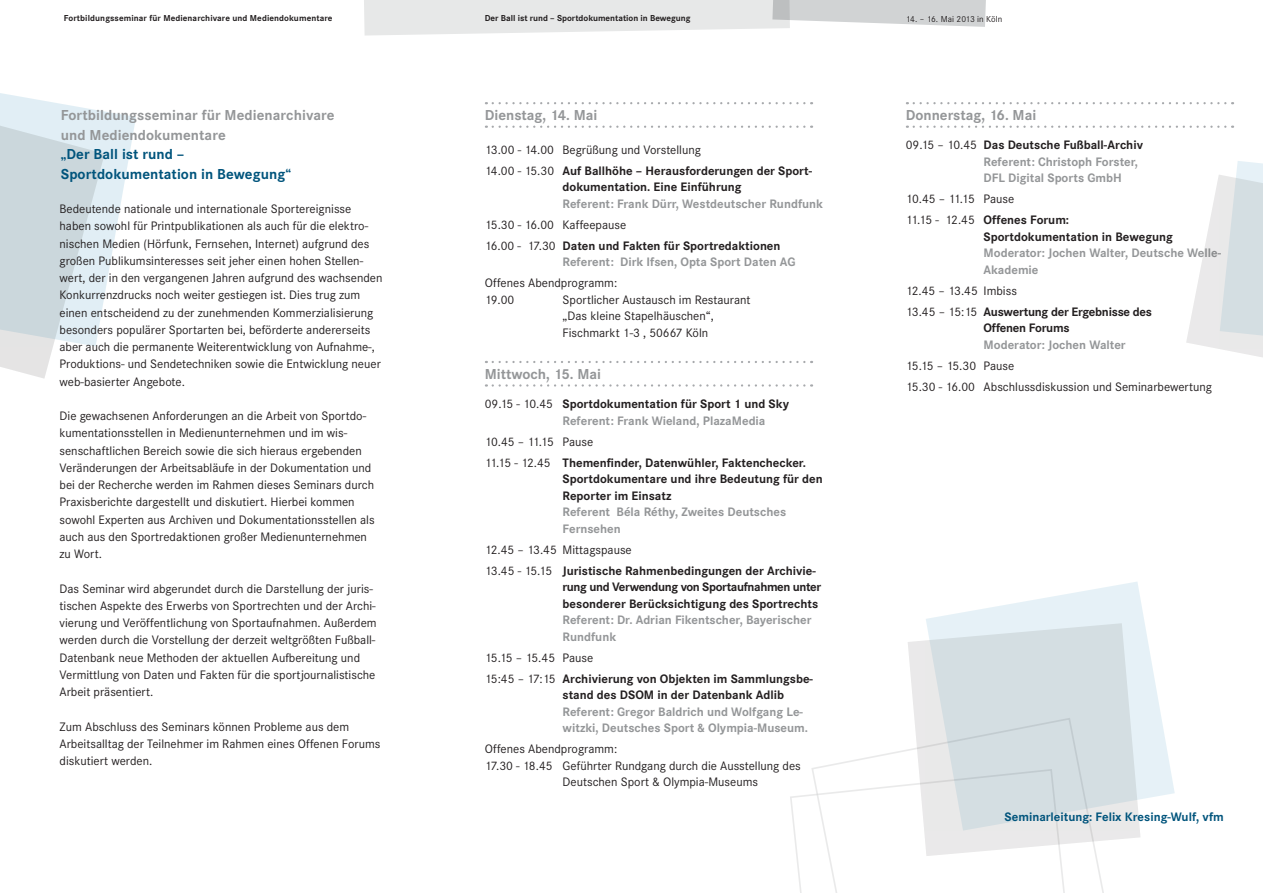
<style>
.page{position:relative;width:1263px;height:893px;background:#fff}
.page>*{position:absolute;margin:0;border:0;box-sizing:border-box;transform-origin:0 0}
.c_bold_10_blau{font:700 15px/19.5px "Corporate S";letter-spacing:.005em;color:#949698}
._1_Datum{font:700 15px "Corporate S";color:#949698}
.c_bold_10_blau-2{font:700 15px/19.5px "Corporate S";letter-spacing:.005em;color:#00547c}
.c_reg_8_5{font:12.75px/17.2px "Corporate S";color:#231f20}
._1_Text_8_5{font:700 12.75px/16.5px "Corporate S";color:#231f20}
._1_Text_8_5-2{font:12.75px/16.5px "Corporate S";color:#231f20}
._1_Text_Moderation_g{font:700 12.75px/16.5px "Corporate S";color:#949698}
._1_Text_8_5-3{font:700 12.75px/16.5px "Corporate S";letter-spacing:-.02em;color:#231f20;text-align:center}
._1_Text_7_blau{font:700 12.75px "Corporate S";color:#00547c}
.t1{font:700 9px "Corporate S";letter-spacing:.01em;color:#231f20}
.t2{font:9px "Corporate S";letter-spacing:.01em;color:#231f20}
.s1{font-weight:400}
</style>
<div class="page">
<svg style="left:790px;top:794px;width:20px;height:99px"></svg>
<svg style="left:810px;top:749px;width:294px;height:144px"></svg>
<svg style="left:0;top:93px;width:136px;height:286px"></svg>
<svg style="left:908px;top:640px;width:232px;height:216px;fill:#eae9ea"></svg>
<svg style="left:926px;top:582px;width:249px;height:249px;background:#dfe7ea"></svg>
<svg style="left:364px;top:0;width:622px;height:36px"></svg>
<svg style="left:493px;top:102px;width:319px;height:2px"></svg>
<svg style="left:493px;top:126px;width:319px;height:2px"></svg>
<svg style="left:493px;top:361px;width:319px;height:2px"></svg>
<svg style="left:493px;top:384px;width:319px;height:3px"></svg>
<svg style="left:914px;top:102px;width:319px;height:2px"></svg>
<svg style="left:914px;top:126px;width:319px;height:2px"></svg>
<svg style="left:1186px;top:161px;width:77px;height:196px"></svg>
<p class="t1" style="left:64px;top:13px;width:270px">Fortbildungsseminar für Medienarchivare und Mediendokumentare</p>
<p class="t1" style="left:485px;top:13px;width:207px">Der Ball ist rund – Sportdokumentation in Bewegung</p>
<p class="t2" style="left:906px;top:14px;width:98px">14. – 16. Mai 2013 in Köln</p>
<p class="c_bold_10_blau" style="left:61px;top:106px;width:275px">Fortbildungsseminar für Medienarchivare und Mediendokumentare</p>
<p class="c_bold_10_blau-2" style="left:61px;top:145px;width:232px">„Der Ball ist rund –<br>Sportdokumentation in Bewegung“</p>
<p class="c_reg_8_5" style="left:60px;top:200px;width:324px">Bedeutende nationale und internationale Sportereignisse haben sowohl für Printpublikationen als auch für die elektro&shy;nischen Medien (Hörfunk, Fernsehen, Internet) aufgrund des großen Publikumsinteresses seit jeher einen hohen Stellen&shy;wert, der in den vergangenen Jahren aufgrund des wachsenden Konkurrenzdrucks noch weiter gestiegen ist. Dies trug zum einen entscheidend zu der zunehmenden Kommerzialisierung besonders populärer Sportarten bei, beförderte andererseits aber auch die permanente Weiterentwicklung von Aufnahme-, Produktions- und Sendetechniken sowie die Entwicklung neuer web-basierter Angebote.</p>
<p class="c_reg_8_5" style="left:60px;top:407px;width:317px">Die gewachsenen Anforderungen an die Arbeit von Sportdo&shy;kumentationsstellen in Medienunternehmen und im wis&shy;senschaftlichen Bereich sowie die sich hieraus ergebenden Veränderungen der Arbeitsabläufe in der Dokumentation und bei der Recherche werden im Rahmen dieses Seminars durch Praxisberichte dargestellt und diskutiert. Hierbei kommen sowohl Experten aus Archiven und Dokumentationsstellen als auch aus den Sportredaktionen großer Medienunternehmen zu Wort.</p>
<p class="c_reg_8_5" style="left:60px;top:580px;width:319px">Das Seminar wird abgerundet durch die Darstellung der juris&shy;tischen Aspekte des Erwerbs von Sportrechten und der Archi&shy;vierung und Veröffentlichung von Sportaufnahmen. Außerdem werden durch die Vorstellung der derzeit weltgrößten Fußball-Datenbank neue Methoden der aktuellen Aufbereitung und Vermittlung von Daten und Fakten für die sportjournalistische Arbeit präsentiert.</p>
<p class="c_reg_8_5" style="left:60px;top:718px;width:322px">Zum Abschluss des Seminars können Probleme aus dem<br>Arbeitsalltag der Teilnehmer im Rahmen eines Offenen Forums diskutiert werden.</p>
<p class="_1_Datum" style="left:485px;top:106px;width:114px">Dienstag, 14. Mai</p>
<p class="_1_Text_8_5-2" style="left:485px;top:141px;width:218px">13.00 - 14.00 Begrüßung und Vorstellung</p>
<p class="_1_Text_8_5" style="left:485px;top:163px;width:329px;text-align:center"><span class="s1">14.00 - 15.30</span> Auf Ballhöhe – Herausforderungen der Sport&shy;dokumentation. Eine Einführung</p>
<p class="_1_Text_Moderation_g" style="left:563px;top:196px;width:262px">Referent: Frank Dürr, Westdeutscher Rundfunk</p>
<p class="_1_Text_8_5-2" style="left:485px;top:216px;width:143px">15.30 - 16.00 Kaffeepause</p>
<p class="_1_Text_8_5" style="left:485px;top:238px;width:297px"><span class="s1">16.00 - 17.30</span> Daten und Fakten für Sportredaktionen</p>
<p class="_1_Text_Moderation_g" style="left:563px;top:254px;width:234px">Referent: Dirk Ifsen, Opta Sport Daten AG</p>
<p class="_1_Text_8_5-2" style="left:485px;top:275px;width:134px">Offenes Abendprogramm:</p>
<p class="_1_Text_8_5-2" style="left:485px;top:291px;width:31px">19.00</p>
<p class="_1_Text_8_5-2" style="left:563px;top:291px;width:189px">Sportlicher Austausch im Restaurant „Das kleine Stapelhäuschen“,</p>
<p class="_1_Text_8_5-2" style="left:563px;top:324px;width:147px">Fischmarkt 1-3 , 50667 Köln</p>
<p class="_1_Datum" style="left:485px;top:365px;width:118px">Mittwoch, 15. Mai</p>
<p class="_1_Text_8_5" style="left:485px;top:396px;width:306px"><span class="s1">09.15 - 10.45</span> Sportdokumentation für Sport 1 und Sky</p>
<p class="_1_Text_Moderation_g" style="left:563px;top:412px;width:204px">Referent: Frank Wieland, PlazaMedia</p>
<p class="_1_Text_8_5-2" style="left:485px;top:433px;width:110px">10.45 – 11.15 Pause</p>
<p class="_1_Text_8_5" style="left:485px;top:454px;width:323px"><span class="s1">11.15 - 12.45</span> Themenfinder, Datenwühler, Faktenchecker.</p>
<p class="_1_Text_8_5" style="left:563px;top:471px;width:262px">Sportdokumentare und ihre Bedeutung für den<br>Reporter im Einsatz</p>
<p class="_1_Text_Moderation_g" style="left:563px;top:504px;width:225px">Referent Béla Réthy, Zweites Deutsches<br>Fernsehen</p>
<p class="_1_Text_8_5-2" style="left:485px;top:541px;width:148px">12.45 – 13.45 Mittagspause</p>
<p class="_1_Text_8_5" style="left:563px;top:562px;width:260px;text-indent:-78px"><span class="s1">13.45 - 15.15</span> Juristische Rahmenbedingungen der Archivie&shy;rung und Verwendung von Sportaufnahmen unter besonderer Berücksichtigung des Sportrechts</p>
<p class="_1_Text_Moderation_g" style="left:563px;top:612px;width:250px">Referent: Dr. Adrian Fikentscher, Bayerischer<br>Rundfunk</p>
<p class="_1_Text_8_5-2" style="left:485px;top:649px;width:110px">15.15 – 15.45 Pause</p>
<p class="_1_Text_8_5" style="left:563px;top:670px;width:252px;text-indent:-78px"><span class="s1">15:45 – 17:15</span> Archivierung von Objekten im Sammlungsbe&shy;stand des DSOM in der Datenbank Adlib</p>
<p class="_1_Text_Moderation_g" style="left:563px;top:703px;width:247px">Referent: Gregor Baldrich und Wolfgang Le&shy;witzki, Deutsches Sport &amp; Olympia-Museum.</p>
<p class="_1_Text_8_5-2" style="left:485px;top:741px;width:134px">Offenes Abendprogramm:</p>
<p class="_1_Text_8_5-2" style="left:563px;top:757px;width:240px;text-indent:-78px">17.30 - 18.45 Geführter Rundgang durch die Ausstellung des<br>Deutschen Sport &amp; Olympia-Museums</p>
<p class="_1_Datum" style="left:906px;top:106px;width:132px">Donnerstag, 16. Mai</p>
<p class="_1_Text_8_5" style="left:906px;top:137px;width:239px"><span class="s1">09.15 – 10.45</span> Das Deutsche Fußball-Archiv</p>
<p class="_1_Text_Moderation_g" style="left:983px;top:154px;width:156px">Referent: Christoph Forster,<br>DFL Digital Sports GmbH</p>
<p class="_1_Text_8_5-2" style="left:906px;top:191px;width:110px">10.45 – 11.15 Pause</p>
<p class="_1_Text_8_5" style="left:983px;top:212px;width:191px;text-indent:-78px"><span class="s1">11.15 - 12.45</span> Offenes Forum:<br>Sportdokumentation in Bewegung</p>
<p class="_1_Text_Moderation_g" style="left:983px;top:245px;width:239px">Moderator: Jochen Walter, Deutsche Welle-<br>Akademie</p>
<p class="_1_Text_8_5-2" style="left:906px;top:282px;width:113px">12.45 – 13.45 Imbiss</p>
<p class="_1_Text_8_5-3" style="left:906px;top:304px;width:248px"><span class="s1">13.45 – 15:15</span> Auswertung der Ergebnisse des<br>Offenen Forums</p>
<p class="_1_Text_Moderation_g" style="left:983px;top:337px;width:144px">Moderator: Jochen Walter</p>
<p class="_1_Text_8_5-2" style="left:906px;top:357px;width:110px">15.15 – 15.30 Pause</p>
<p class="_1_Text_8_5-2" style="left:906px;top:378px;width:308px">15.30 - 16.00 Abschlussdiskussion und Seminarbewertung</p>
<p class="_1_Text_7_blau" style="left:1005px;top:810px;width:221px">Seminarleitung: Felix Kresing-Wulf, vfm</p>
</div>
